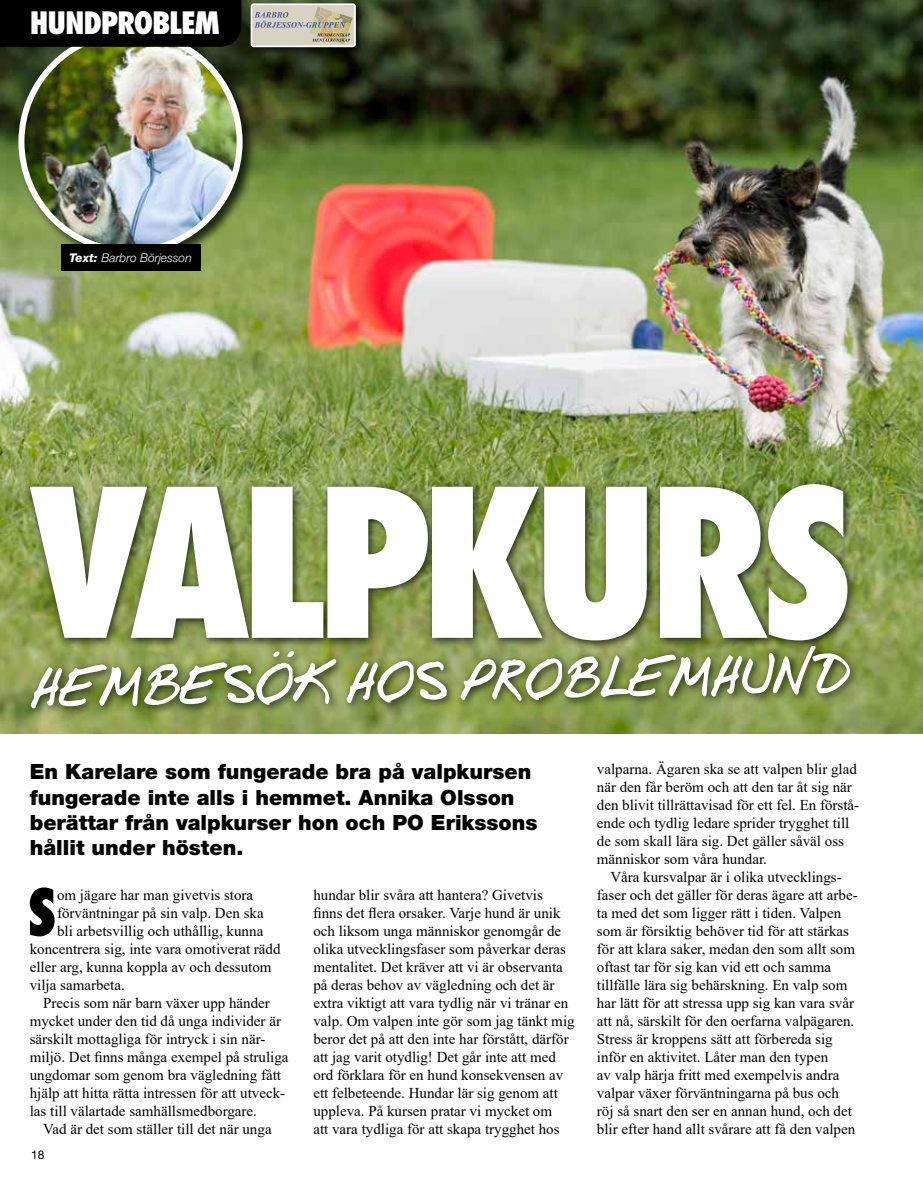
<style>
.page{position:relative;width:923px;height:1191px;background:#fff}
.page>*{position:absolute;margin:0;border:0;box-sizing:border-box;transform-origin:0 0}
.t1{font:800 condensed 200.4px "Futura";letter-spacing:-.06em;color:#fff}
.t2{font:800 condensed 62.7px "Futura";color:#000}
.t3{font:62.4px "Jrhand";color:#fff}
.t4{font:800 condensed 30px "Futura";letter-spacing:-.04em;color:#fff}
.t5{font:900 21px/25.2px "Helvetica Neue";color:#000}
.t6{font:15px/18px "Times New Roman";color:#000}
.t7{font:italic 300 12px "Helvetica Neue";color:#fff}
.t8{font:12px "Helvetica Neue";color:#000}
.s1{font-weight:800}
</style>
<div class="page">
<img style="left:0;top:0;width:923px;height:734px">
<div style="left:24px;top:478px;width:833px;height:173px;background:#000;opacity:.75"></div>
<div style="left:26px;top:640px;width:834px;height:78px;background:#000;opacity:.75"></div>
<div style="left:16px;top:28px;width:240px;height:240px;background:#000;opacity:.75"></div>
<img style="left:21px;top:33px;width:218px;height:218px;border-radius:107px">
<div style="left:61px;top:244px;width:139px;height:26px;background:#000"></div>
<div style="left:247px;top:0;width:117px;height:55px;background:#000;opacity:.75"></div>
<svg style="left:253px;top:5px;width:101px;height:40px"></svg>
<div style="left:251px;top:3px;width:105px;height:44px;border:1px solid #fff;border-radius:2px"></div>
<div style="left:0;top:0;width:241px;height:47px;background:#000"></div>
<h3 class="t4" style="left:30px;top:4px;width:191px">HUNDPROBLEM</h3>
<p class="t7" style="left:69px;top:251px;width:124px"><span class="s1">Text:</span> Barbro Börjesson</p>
<h1 class="t1" style="left:30px;top:437px;width:827px">VALPKURS</h1>
<h3 class="t3" style="left:30px;top:650px;width:823px;rotate:-1deg">HEMBESÖK HOS PROBLEMHUND</h3>
<h3 class="t5" style="left:30px;top:759px;width:509px">En Karelare som fungerade bra på valpkursen fungerade inte alls i hemmet. Annika Olsson berättar från valpkurser hon och PO Erikssons hållit under hösten.</h3>
<h2 class="t2" style="left:27px;top:873px;width:31px">S</h2>
<p class="t6" style="left:57px;top:885px;width:198px">om jägare har man givetvis stora</p>
<p class="t6" style="left:57px;top:903px;width:208px">förväntningar på sin valp. Den ska</p>
<p class="t6" style="left:57px;top:921px;width:208px">bli arbetsvillig och uthållig, kunna</p>
<p class="t6" style="left:30px;top:939px;width:252px">koncentrera sig, inte vara omotiverat rädd</p>
<p class="t6" style="left:30px;top:957px;width:243px">eller arg, kunna koppla av och dessutom</p>
<p class="t6" style="left:30px;top:975px;width:96px">vilja samarbeta.</p>
<p class="t6" style="left:43px;top:993px;width:228px">Precis som när barn växer upp händer</p>
<p class="t6" style="left:30px;top:1011px;width:253px">mycket under den tid då unga individer är</p>
<p class="t6" style="left:30px;top:1029px;width:237px">särskilt mottagliga för intryck i sin när-</p>
<p class="t6" style="left:30px;top:1047px;width:260px">miljö. Det finns många exempel på struliga</p>
<p class="t6" style="left:30px;top:1065px;width:253px">ungdomar som genom bra vägledning fått</p>
<p class="t6" style="left:30px;top:1083px;width:257px">hjälp att hitta rätta intressen för att utveck-</p>
<p class="t6" style="left:30px;top:1101px;width:229px">las till välartade samhällsmedborgare.</p>
<p class="t6" style="left:43px;top:1119px;width:230px">Vad är det som ställer till det när unga</p>
<p class="t8" style="left:31px;top:1147px;width:15px">18</p>
<p class="t6" style="left:313px;top:885px;width:263px">hundar blir svåra att hantera? Givetvis finns det flera orsaker. Varje hund är unik och liksom unga människor genomgår de olika utvecklingsfaser som påverkar deras mentalitet. Det kräver att vi är observanta på deras behov av vägledning och det är extra viktigt att vara tydlig när vi tränar en valp. Om valpen inte gör som jag tänkt mig beror det på att den inte har förstått, därför att jag varit otydlig! Det går inte att med ord förklara för en hund konsekvensen av ett felbeteende. Hundar lär sig genom att uppleva. På kursen pratar vi mycket om<br>att vara tydliga för att skapa trygghet hos</p>
<p class="t6" style="left:597px;top:759px;width:264px">valparna. Ägaren ska se att valpen blir glad när den får beröm och att den tar åt sig när den blivit tillrättavisad för ett fel. En förstå&shy;ende och tydlig ledare sprider trygghet till de som skall lära sig. Det gäller såväl oss människor som våra hundar.</p>
<p class="t6" style="left:597px;top:867px;width:262px;text-indent:14px">Våra kursvalpar är i olika utvecklings&shy;faser och det gäller för deras ägare att arbe&shy;ta med det som ligger rätt i tiden. Valpen som är försiktig behöver tid för att stärkas för att klara saker, medan den som allt som oftast tar för sig kan vid ett och samma tillfälle lära sig behärskning. En valp som har lätt för att stressa upp sig kan vara svår att nå, särskilt för den oerfarna valpägaren.<br>Stress är kroppens sätt att förbereda sig inför en aktivitet. Låter man den typen<br>av valp härja fritt med exempelvis andra valpar växer förväntningarna på bus och röj så snart den ser en annan hund, och det blir efter hand allt svårare att få den valpen</p>
</div>
